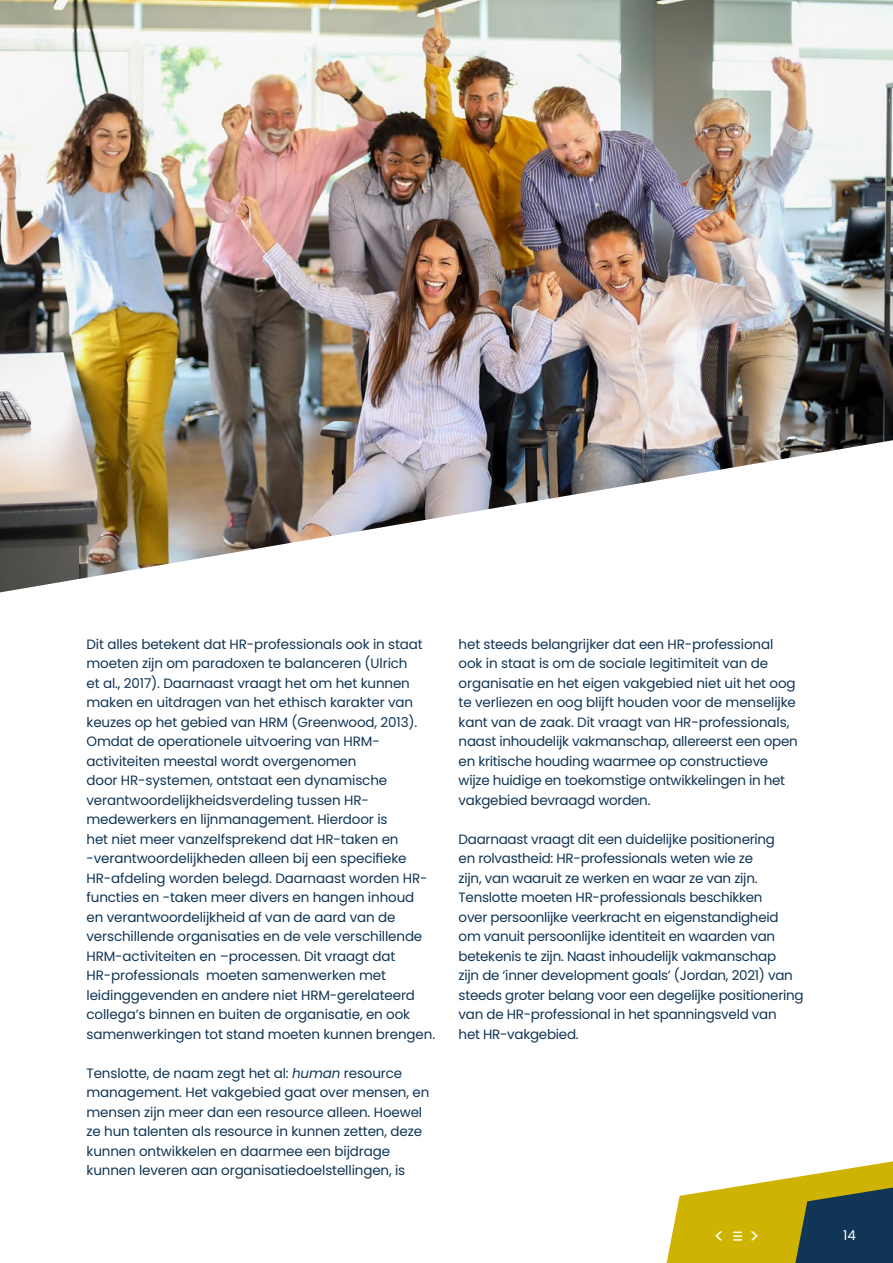
<style>
.page{position:relative;width:893px;height:1263px;background:#fff}
.page>*{position:absolute;margin:0;border:0;box-sizing:border-box;transform-origin:0 0}
.t1{font:19.5px "Poppins";color:#fff}
.t2{font:13.5px/19.5px "Poppins";letter-spacing:-.01em;color:#113554}
.t3{font:13.5px "Poppins";color:#fff}
.s1{font-style:italic}
</style>
<div class="page">
<svg style="left:667px;top:1161px;width:226px;height:102px"></svg>
<img style="left:0;top:0;width:893px;height:592px">
<p class="t2" style="left:87px;top:634px;width:350px">Dit alles betekent dat HR-professionals ook in staat moeten zijn om paradoxen te balanceren (Ulrich<br>et al., 2017). Daarnaast vraagt het om het kunnen maken en uitdragen van het ethisch karakter van keuzes op het gebied van HRM (Greenwood, 2013).<br>Omdat de operationele uitvoering van HRM&shy;activiteiten meestal wordt overgenomen<br>door HR-systemen, ontstaat een dynamische verantwoordelijkheidsverdeling tussen HR&shy;medewerkers en lijnmanagement. Hierdoor is<br>het niet meer vanzelfsprekend dat HR-taken en -verantwoordelijkheden alleen bij een specifieke HR-afdeling worden belegd. Daarnaast worden HR&shy;functies en -taken meer divers en hangen inhoud<br>en verantwoordelijkheid af van de aard van de verschillende organisaties en de vele verschillende HRM-activiteiten en –processen. Dit vraagt dat HR-professionals moeten samenwerken met leidinggevenden en andere niet HRM-gerelateerd collega’s binnen en buiten de organisatie, en ook samenwerkingen tot stand moeten kunnen brengen.</p>
<p class="t2" style="left:87px;top:1063px;width:344px">Tenslotte, de naam zegt het al: <span class="s1">human</span> resource management. Het vakgebied gaat over mensen, en mensen zijn meer dan een resource alleen. Hoewel ze hun talenten als resource in kunnen zetten, deze kunnen ontwikkelen en daarmee een bijdrage kunnen leveren aan organisatiedoelstellingen, is</p>
<p class="t2" style="left:459px;top:634px;width:341px">het steeds belangrijker dat een HR-professional ook in staat is om de sociale legitimiteit van de organisatie en het eigen vakgebied niet uit het oog te verliezen en oog blijft houden voor de menselijke kant van de zaak. Dit vraagt van HR-professionals, naast inhoudelijk vakmanschap, allereerst een open en kritische houding waarmee op constructieve wijze huidige en toekomstige ontwikkelingen in het vakgebied bevraagd worden.</p>
<p class="t2" style="left:459px;top:829px;width:347px">Daarnaast vraagt dit een duidelijke positionering<br>en rolvastheid: HR-professionals weten wie ze<br>zijn, van waaruit ze werken en waar ze van zijn.<br>Tenslotte moeten HR-professionals beschikken<br>over persoonlijke veerkracht en eigenstandigheid om vanuit persoonlijke identiteit en waarden van betekenis te zijn. Naast inhoudelijk vakmanschap<br>zijn de ‘inner development goals’ (Jordan, 2021) van steeds groter belang voor een degelijke positionering van de HR-professional in het spanningsveld van<br>het HR-vakgebied.</p>
<h1 class="t1" style="left:714px;top:1225px;width:12px">&lt;</h1>
<h1 class="t1" style="left:749px;top:1225px;width:12px">&gt;</h1>
<p class="t3" style="left:843px;top:1228px;width:14px">14</p>
</div>
